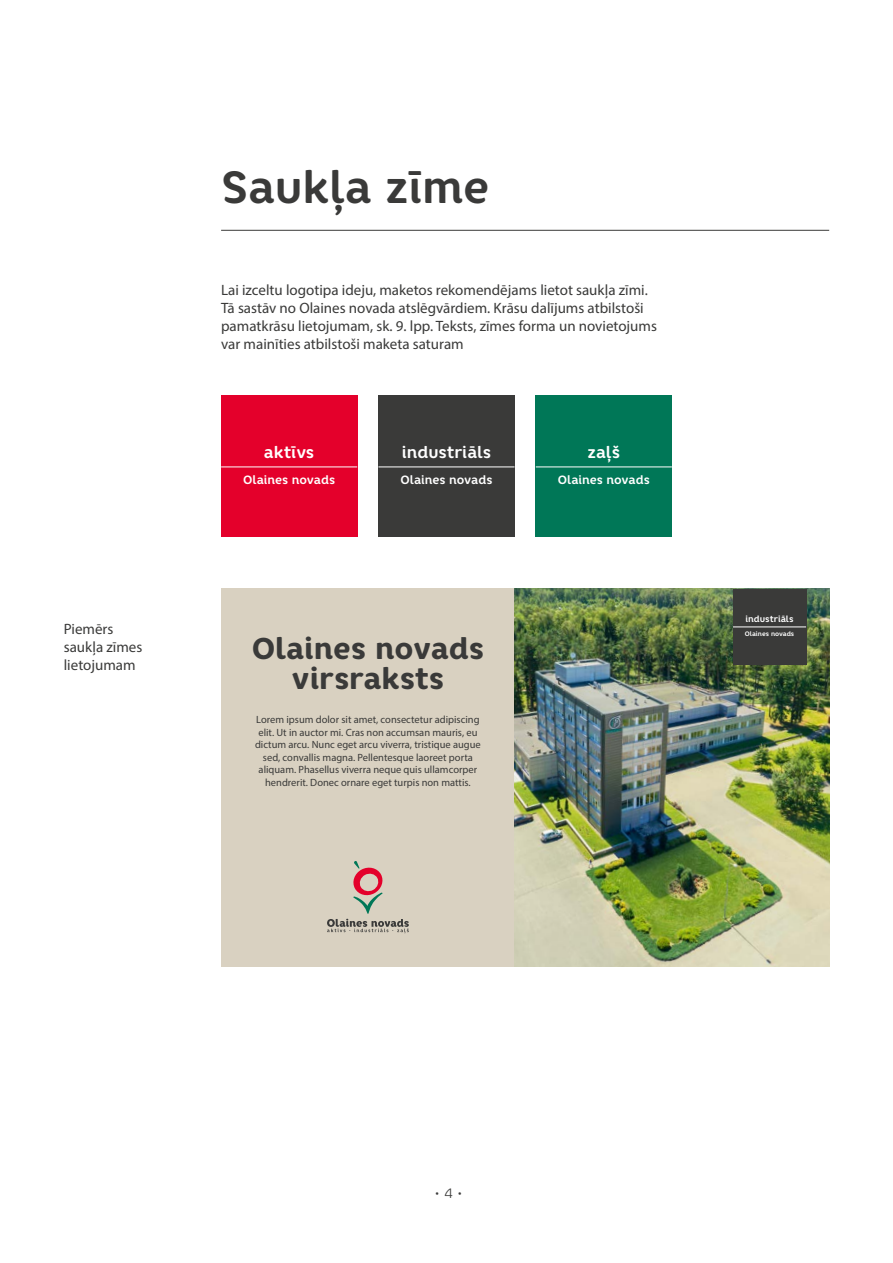
<style>
.page{position:relative;width:893px;height:1263px;background:#fff}
.page>*{position:absolute;margin:0;border:0;box-sizing:border-box;transform-origin:0 0}
.t1{font:700 45px "Core Rhino 65";color:#3a3a39}
.t2{font:800 30px/30px "Core Rhino 75";color:#3a3a39;text-align:center}
.t3{font:700 16.5px "Core Rhino 65";color:#fff}
.t4{font:15px/18px "Myriad Pro";color:#3a3a39}
.t5{font:300 13.5px "Core Rhino 35";color:#3a3a39}
.t6{font:700 12px "Core Rhino 65";letter-spacing:-.005em;color:#fff}
.t7{font:10.5px/12.6px "Myriad Pro";color:#3a3a39;text-align:center}
.t8{font:700 8.85px "Core Rhino 65";color:#fff}
.t9{font:700 6.45px "Core Rhino 65";letter-spacing:-.005em;color:#fff}
</style>
<div class="page">
<div style="left:221px;top:588px;width:608px;height:379px;background:#d9d1c1"></div>
<img style="left:514px;top:588px;width:315px;height:379px">
<hr style="left:221px;top:230px;width:608px;height:1px;background:#3a3a39">
<div style="left:378px;top:395px;width:136px;height:142px;background:#3a3a39"></div>
<div style="left:536px;top:395px;width:136px;height:142px;background:#007757"></div>
<hr style="left:378px;top:466px;width:136px;height:1px;background:#fff">
<div style="left:733px;top:588px;width:73px;height:76px;background:#3a3a39"></div>
<hr style="left:733px;top:626px;width:73px;height:1px;background:#fff">
<div style="left:221px;top:395px;width:136px;height:142px;background:#e4002b"></div>
<hr style="left:221px;top:466px;width:136px;height:1px;background:#fff">
<hr style="left:536px;top:466px;width:136px;height:1px;background:#fff">
<svg style="left:327px;top:861px;width:82px;height:72px"></svg>
<h3 class="t4" style="left:64px;top:620px;width:80px">Piemērs saukļa zīmes lietojumam</h3>
<h1 class="t1" style="left:221px;top:158px;width:270px">Saukļa zīme</h1>
<p class="t4" style="left:221px;top:281px;width:437px">Lai izceltu logotipa ideju, maketos rekomendējams lietot saukļa zīmi.<br>Tā sastāv no Olaines novada atslēgvārdiem. Krāsu dalījums atbilstoši pamatkrāsu lietojumam, sk. 9. lpp. Teksts, zīmes forma un novietojums var mainīties atbilstoši maketa saturam</p>
<h3 class="t3" style="left:264px;top:441px;width:52px">aktīvs</h3>
<p class="t6" style="left:243px;top:471px;width:93px">Olaines novads</p>
<h3 class="t3" style="left:402px;top:441px;width:91px">industriāls</h3>
<h3 class="t3" style="left:588px;top:441px;width:34px">zaļš</h3>
<p class="t6" style="left:400px;top:471px;width:93px">Olaines novads</p>
<p class="t6" style="left:558px;top:471px;width:93px">Olaines novads</p>
<h2 class="t2" style="left:252px;top:633px;width:234px">Olaines novads virsraksts</h2>
<p class="t7" style="left:255px;top:713px;width:227px">Lorem ipsum dolor sit amet, consectetur adipiscing elit. Ut in auctor mi. Cras non accumsan mauris, eu dictum arcu. Nunc eget arcu viverra, tristique augue sed, convallis magna. Pellentesque laoreet porta aliquam. Phasellus viverra neque quis ullamcorper hendrerit. Donec ornare eget turpis non mattis.</p>
<p class="t8" style="left:745px;top:613px;width:49px">industriāls</p>
<p class="t9" style="left:745px;top:629px;width:51px">Olaines novads</p>
<p class="t5" style="left:435px;top:1184px;width:29px">• 4 •</p>
</div>
